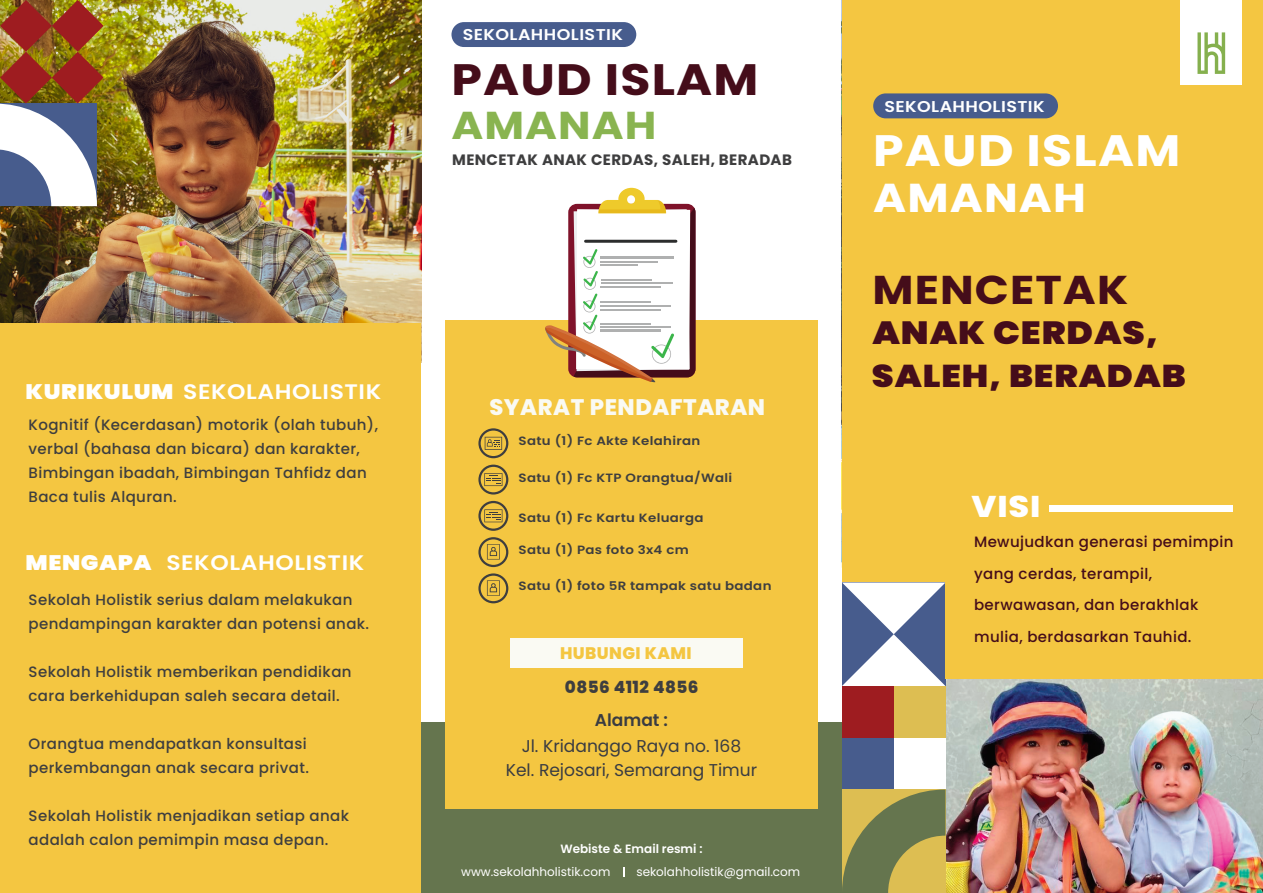
<style>
.page{position:relative;width:1263px;height:893px;background:#fff}
.page>*{position:absolute;margin:0;border:0;box-sizing:border-box;transform-origin:0 0}
.t1{font:700 43.95px "Poppins";letter-spacing:.025em;color:#fff;scale:1.11 1}
.t2{font:700 43.95px "Poppins";letter-spacing:.025em;color:#450d1a;scale:1.11 1}
.t3{font:700 40.35px "Poppins";letter-spacing:.025em;color:#fff;scale:1.11 1}
.t4{font:700 40.2px "Poppins";letter-spacing:.025em;color:#450d1a;scale:1.11 1}
.t5{font:700 38.85px "Poppins";letter-spacing:.025em;color:#89b450;scale:1.11 1}
.t6{font:900 32.1px "Poppins";letter-spacing:.025em;color:#450d1a;scale:1.11 1}
.t7{font:900 31.5px "Poppins";letter-spacing:.025em;color:#450d1a;scale:1.11 1}
.t8{font:800 30px "Poppins";color:#fff;scale:1.11 1}
.t9{font:800 22.5px "Poppins";letter-spacing:.025em;color:#fafaf3}
.t10{font:600 21px "Poppins";letter-spacing:.025em;color:#fff;scale:1.11 1}
.t11{font:17.1px/23.9px "Poppins";color:#3a3c42;text-align:center}
.t12{font:600 17.1px "Poppins";color:#3a3c42}
.t13{font:800 16.8px "Poppins";letter-spacing:.025em;color:#3e3e3f}
.t14{font:800 16.8px "Poppins";letter-spacing:.025em;color:#f4c641}
.t15{font:600 15.6px "Poppins";letter-spacing:.025em;color:#fff;scale:1.11 1}
.t16{font:500 15px/24px "Poppins";letter-spacing:.025em;color:#3e3e3f}
.t17{font:500 15px/31.5px "Poppins";letter-spacing:.025em;color:#450d1a}
.t18{font:700 15px "Poppins";letter-spacing:.025em;color:#3e3e3f}
.t19{font:600 12px "Poppins";letter-spacing:.025em;color:#3e3e3f;scale:1.11 1}
.t20{font:12px "Poppins";color:#fff}
.t21{font:600 12px "Poppins";color:#fff}
.s1{font-weight:900}
</style>
<div class="page">
<img style="left:0;top:0;width:421px;height:324px">
<img style="left:945px;top:678px;width:318px;height:215px">
<div style="left:421px;top:722px;width:421px;height:171px;background:#65754e"></div>
<div style="left:0;top:324px;width:421px;height:569px;background:#f4c641"></div>
<div style="left:842px;top:686px;width:103px;height:103px;background:#475c8d"></div>
<div style="left:842px;top:686px;width:52px;height:52px;background:#9e1c20"></div>
<div style="left:894px;top:738px;width:51px;height:51px;background:#fff"></div>
<div style="left:894px;top:686px;width:51px;height:52px;background:#ddbe52"></div>
<svg style="left:842px;top:789px;width:103px;height:104px;background:#9c964f"></svg>
<div style="left:842px;top:0;width:421px;height:678px;background:#f4c641"></div>
<svg style="left:842px;top:582px;width:103px;height:104px;background:#a2adc5"></svg>
<div style="left:873px;top:93px;width:185px;height:25px;background:#475c8d;border-radius:12px"></div>
<div style="left:1180px;top:0;width:62px;height:84px;background:#fff"></div>
<svg style="left:1197px;top:32px;width:28px;height:42px"></svg>
<div style="left:451px;top:22px;width:185px;height:25px;background:#475c8d;border-radius:12px"></div>
<div style="left:1049px;top:505px;width:184px;height:7px;background:#fff"></div>
<img style="left:0;top:0;width:104px;height:206px">
<div style="left:445px;top:320px;width:373px;height:489px;background:#f4c641"></div>
<div style="left:510px;top:638px;width:233px;height:30px;background:#fafaf3"></div>
<svg style="left:478px;top:428px;width:30px;height:30px"></svg>
<svg style="left:478px;top:501px;width:30px;height:30px"></svg>
<svg style="left:478px;top:465px;width:30px;height:30px"></svg>
<svg style="left:478px;top:537px;width:30px;height:30px"></svg>
<svg style="left:478px;top:573px;width:30px;height:30px"></svg>
<svg style="left:623px;top:867px;width:2px;height:9px"></svg>
<svg style="left:545px;top:188px;width:150px;height:195px"></svg>
<p class="t15" style="left:463px;top:26px;width:146px">SEKOLAHHOLISTIK</p>
<h1 class="t2" style="left:451px;top:54px;width:278px">PAUD ISLAM</h1>
<h3 class="t5" style="left:451px;top:103px;width:186px">AMANAH</h3>
<p class="t18" style="left:452px;top:151px;width:341px">MENCETAK ANAK CERDAS, SALEH, BERADAB</p>
<h3 class="t10" style="left:26px;top:379px;width:322px"><span class="s1">KURIKULUM</span> SEKOLAHOLISTIK</h3>
<p class="t16" style="left:29px;top:413px;width:351px">Kognitif (Kecerdasan) motorik (olah tubuh), verbal (bahasa dan bicara) dan karakter, Bimbingan ibadah, Bimbingan Tahfidz dan Baca tulis Alquran.</p>
<h3 class="t10" style="left:26px;top:550px;width:307px"><span class="s1">MENGAPA</span> SEKOLAHOLISTIK</h3>
<p class="t16" style="left:29px;top:588px;width:342px">Sekolah Holistik serius dalam melakukan pendampingan karakter dan potensi anak.</p>
<p class="t16" style="left:29px;top:660px;width:324px">Sekolah Holistik memberikan pendidikan cara berkehidupan saleh secara detail.</p>
<p class="t16" style="left:29px;top:732px;width:282px">Orangtua mendapatkan konsultasi perkembangan anak secara privat.</p>
<p class="t16" style="left:29px;top:804px;width:322px">Sekolah Holistik menjadikan setiap anak adalah calon pemimpin masa depan.</p>
<h3 class="t9" style="left:489px;top:394px;width:277px">SYARAT PENDAFTARAN</h3>
<p class="t19" style="left:519px;top:434px;width:165px">Satu (1) Fc Akte Kelahiran</p>
<p class="t19" style="left:519px;top:470px;width:194px">Satu (1) Fc KTP Orangtua/Wali</p>
<p class="t19" style="left:519px;top:511px;width:168px">Satu (1) Fc Kartu Keluarga</p>
<p class="t19" style="left:519px;top:543px;width:155px">Satu (1) Pas foto 3x4 cm</p>
<p class="t19" style="left:519px;top:579px;width:229px">Satu (1) foto 5R tampak satu badan</p>
<p class="t14" style="left:560px;top:644px;width:133px">HUBUNGI KAMI</p>
<p class="t13" style="left:565px;top:677px;width:135px">0856 4112 4856</p>
<p class="t12" style="left:595px;top:710px;width:75px">Alamat :</p>
<p class="t11" style="left:506px;top:734px;width:253px">Jl. Kridanggo Raya no. 168<br>Kel. Rejosari, Semarang Timur</p>
<p class="t21" style="left:560px;top:842px;width:144px">Webiste &amp; Email resmi :</p>
<p class="t20" style="left:461px;top:864px;width:151px">www.sekolahholistik.com</p>
<p class="t20" style="left:636px;top:864px;width:165px">sekolahholistik@gmail.com</p>
<p class="t15" style="left:884px;top:97px;width:146px">SEKOLAHHOLISTIK</p>
<h1 class="t1" style="left:873px;top:126px;width:278px">PAUD ISLAM</h1>
<h2 class="t3" style="left:873px;top:174px;width:193px">AMANAH</h2>
<h3 class="t4" style="left:872px;top:267px;width:232px">MENCETAK</h3>
<h3 class="t6" style="left:872px;top:314px;width:259px">ANAK CERDAS,</h3>
<h3 class="t7" style="left:872px;top:358px;width:284px">SALEH, BERADAB</h3>
<h3 class="t8" style="left:971px;top:489px;width:63px">VISI</h3>
<p class="t17" style="left:974px;top:526px;width:261px">Mewujudkan generasi pemimpin yang cerdas, terampil, berwawasan, dan berakhlak mulia, berdasarkan Tauhid.</p>
</div>
